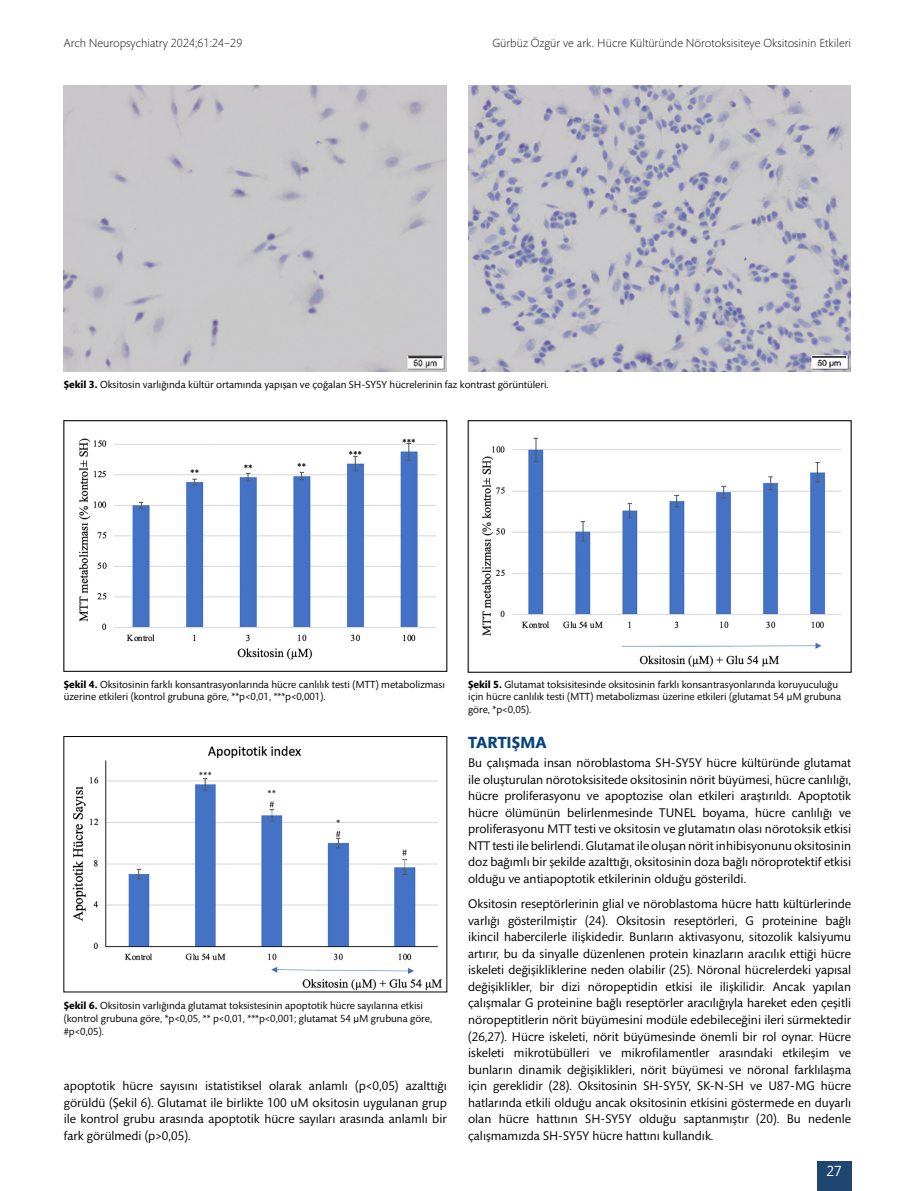
<style>
.page{position:relative;width:915px;height:1191px;background:#fff}
.page>*{position:absolute;margin:0;border:0;box-sizing:border-box;transform-origin:0 0}
.t1{font:700 16.5px "Mundo Sans Std";color:#08447e}
.t2{font:15px "Mundo Sans Std";color:#fff}
.t3{font:12.75px/16.5px "Mundo Sans Std";color:#000;text-align:justify}
.t4{font:300 12px "Mundo Sans Std";color:#000}
.t5{font:10.5px/12.6px "Mundo Sans Std";color:#000}
.s1{font-weight:700}
</style>
<div class="page">
<div style="left:816px;top:1161px;width:34px;height:30px;background:#1e4671"></div>
<img style="left:64px;top:85px;width:382px;height:287px">
<img style="left:468px;top:85px;width:382px;height:287px">
<img style="left:79px;top:438px;width:357px;height:222px">
<div style="left:64px;top:420px;width:383px;height:251px;border:1px solid #000"></div>
<img style="left:469px;top:422px;width:372px;height:248px">
<div style="left:467px;top:420px;width:384px;height:252px;border:1px solid #000"></div>
<img style="left:72px;top:745px;width:370px;height:245px">
<div style="left:64px;top:736px;width:383px;height:256px;border:1px solid #000"></div>
<p class="t4" style="left:64px;top:37px;width:180px">Arch Neuropsychiatry 2024;61:24−29</p>
<p class="t4" style="left:492px;top:37px;width:360px">Gürbüz Özgür ve ark. Hücre Kültüründe Nörotoksisiteye Oksitosinin Etkileri</p>
<p class="t5" style="left:64px;top:379px;width:486px"><span class="s1">Şekil 3.</span> Oksitosin varlığında kültür ortamında yapışan ve çoğalan SH-SY5Y hücrelerinin faz kontrast görüntüleri.</p>
<p class="t5" style="left:64px;top:678px;width:382px"><span class="s1">Şekil 4.</span> Oksitosinin farklı konsantrasyonlarında hücre canlılık testi (MTT) metabolizması üzerine etkileri (kontrol grubuna göre, **p&lt;0,01, ***p&lt;0,001).</p>
<p class="t5" style="left:468px;top:678px;width:374px"><span class="s1">Şekil 5.</span> Glutamat toksisitesinde oksitosinin farklı konsantrasyonlarında koruyuculuğu için hücre canlılık testi (MTT) metabolizması üzerine etkileri (glutamat 54 µM grubuna göre, *p&lt;0,05).</p>
<p class="t5" style="left:64px;top:999px;width:370px"><span class="s1">Şekil 6.</span> Oksitosin varlığında glutamat toksistesinin apoptotik hücre sayılarına etkisi (kontrol grubuna göre, *p&lt;0,05, ** p&lt;0,01, ***p&lt;0,001; glutamat 54 μM grubuna göre, #p&lt;0,05).</p>
<p class="t3" style="left:64px;top:1078px;width:384px">apoptotik hücre sayısını istatistiksel olarak anlamlı (p&lt;0,05) azalttığı görüldü (Şekil 6). Glutamat ile birlikte 100 uM oksitosin uygulanan grup ile kontrol grubu arasında apoptotik hücre sayıları arasında anlamlı bir fark görülmedi (p&gt;0,05).</p>
<p class="t1" style="left:468px;top:733px;width:80px">TARTIŞMA</p>
<p class="t3" style="left:468px;top:755px;width:384px">Bu çalışmada insan nöroblastoma SH-SY5Y hücre kültüründe glutamat ile oluşturulan nörotoksisitede oksitosinin nörit büyümesi, hücre canlılığı, hücre proliferasyonu ve apoptozise olan etkileri araştırıldı. Apoptotik hücre ölümünün belirlenmesinde TUNEL boyama, hücre canlılığı ve proliferasyonu MTT testi ve oksitosin ve glutamatın olası nörotoksik etkisi NTT testi ile belirlendi. Glutamat ile oluşan nörit inhibisyonunu oksitosinin doz bağımlı bir şekilde azalttığı, oksitosinin doza bağlı nöroprotektif etkisi olduğu ve antiapoptotik etkilerinin olduğu gösterildi.</p>
<p class="t3" style="left:468px;top:896px;width:384px">Oksitosin reseptörlerinin glial ve nöroblastoma hücre hattı kültürlerinde varlığı gösterilmiştir (24). Oksitosin reseptörleri, G proteinine bağlı ikincil habercilerle ilişkidedir. Bunların aktivasyonu, sitozolik kalsiyumu artırır, bu da sinyalle düzenlenen protein kinazların aracılık ettiği hücre iskeleti değişikliklerine neden olabilir (25). Nöronal hücrelerdeki yapısal değişiklikler, bir dizi nöropeptidin etkisi ile ilişkilidir. Ancak yapılan çalışmalar G proteinine bağlı reseptörler aracılığıyla hareket eden çeşitli nöropeptitlerin nörit büyümesini modüle edebileceğini ileri sürmektedir (26,27). Hücre iskeleti, nörit büyümesinde önemli bir rol oynar. Hücre iskeleti mikrotübülleri ve mikrofilamentler arasındaki etkileşim ve bunların dinamik değişiklikleri, nörit büyümesi ve nöronal farklılaşma için gereklidir (28). Oksitosinin SH-SY5Y, SK-N-SH ve U87-MG hücre hatlarında etkili olduğu ancak oksitosinin etkisini göstermede en duyarlı olan hücre hattının SH-SY5Y olduğu saptanmıştır (20). Bu nedenle çalışmamızda SH-SY5Y hücre hattını kullandık.</p>
<p class="t2" style="left:826px;top:1162px;width:17px">27</p>
</div>
